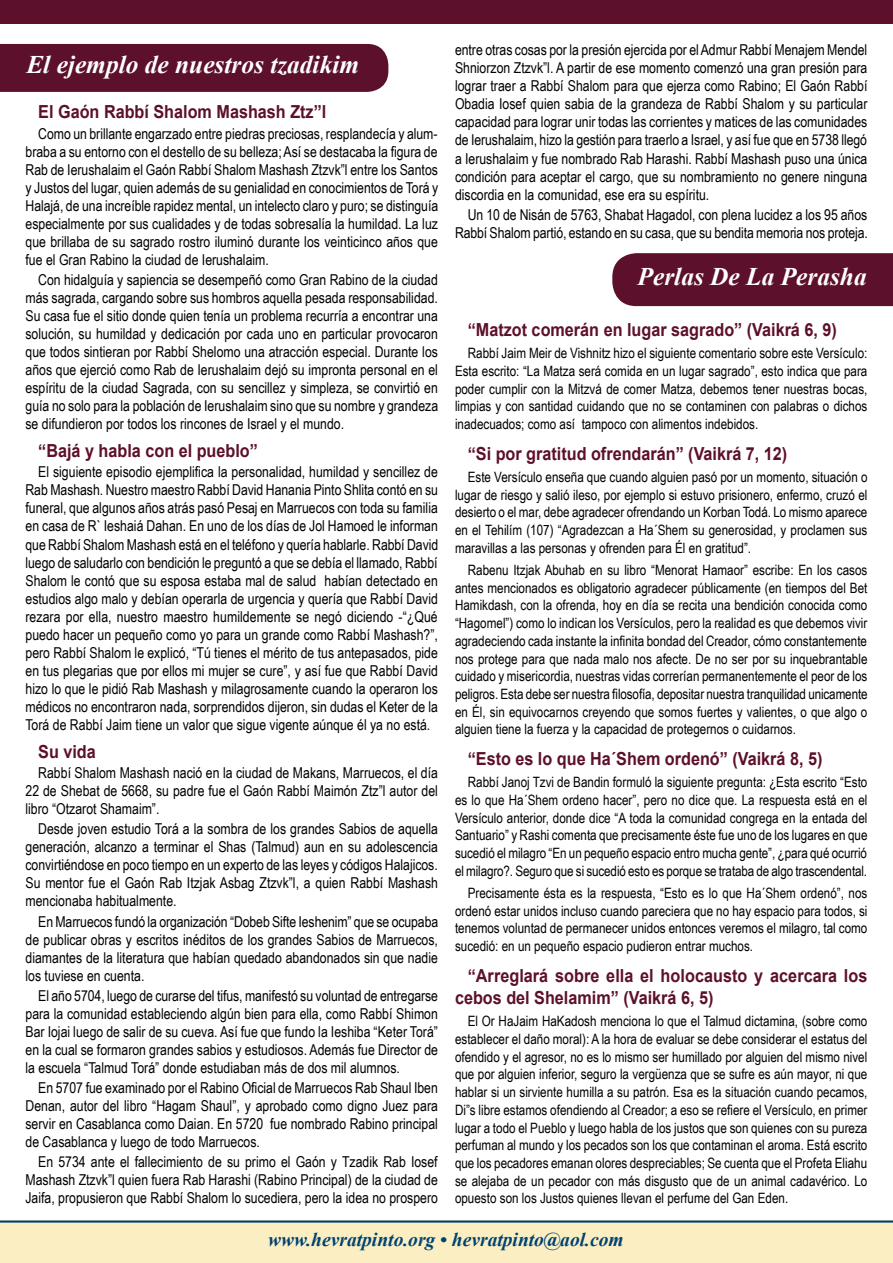
<style>
.page{position:relative;width:893px;height:1263px;background:#fff}
.page>*{position:absolute;margin:0;border:0;box-sizing:border-box;transform-origin:0 0}
.t1{font:italic 700 25.35px "Times New Roman";color:#fff}
.t2{font:italic 700 19.5px "Times New Roman";color:#004271}
.t3{font:700 18px/22.2px "Arial";color:#5d102b;scale:.9 1}
.t4{font:15px/18px "Arial Narrow";color:#000;text-align:justify}
.t5{font:14.25px/17.7px "Arial Narrow";color:#000;text-align:justify}
</style>
<div class="page">
<div style="left:0;top:0;width:893px;height:24px;background:#5d102b"></div>
<div style="left:0;top:1220px;width:893px;height:43px;background:#fbeec2"></div>
<hr style="left:0;top:1220px;width:893px;height:2px;background:#004271">
<div style="left:0;top:44px;width:388px;height:48px;background:#5d102b"></div>
<div style="left:612px;top:253px;width:281px;height:53px;background:#5d102b"></div>
<h1 class="t1" style="left:26px;top:47px;width:334px">El ejemplo de nuestros tzadikim</h1>
<p class="t3" style="left:38px;top:101px;width:322px">El Gaón Rabbí Shalom Mashash Ztz”l</p>
<p class="t4" style="left:26px;top:124px;width:414px;text-indent:13px">Como un brillante engarzado entre piedras preciosas, resplandecía y alum&shy;braba a su entorno con el destello de su belleza; Así se destacaba la figura de Rab de Ierushalaim el Gaón Rabbí Shalom Mashash Ztzvk”l entre los Santos y Justos del lugar, quien además de su genialidad en conocimientos de Torá y Halajá, de una increíble rapidez mental, un intelecto claro y puro; se distinguía especialmente por sus cualidades y de todas sobresalía la humildad. La luz que brillaba de su sagrado rostro iluminó durante los veinticinco años que fue el Gran Rabino la ciudad de Ierushalaim.</p>
<p class="t4" style="left:26px;top:270px;width:414px;text-indent:13px">Con hidalguía y sapiencia se desempeñó como Gran Rabino de la ciudad más sagrada, cargando sobre sus hombros aquella pesada responsabilidad.<br>Su casa fue el sitio donde quien tenía un problema recurría a encontrar una solución, su humildad y dedicación por cada uno en particular provocaron que todos sintieran por Rabbí Shelomo una atracción especial. Durante los años que ejerció como Rab de Ierushalaim dejó su impronta personal en el espíritu de la ciudad Sagrada, con su sencillez y simpleza, se convirtió en guía no solo para la población de Ierushalaim sino que su nombre y grandeza se difundieron por todos los rincones de Israel y el mundo.</p>
<p class="t3" style="left:38px;top:440px;width:246px">“Bajá y habla con el pueblo”</p>
<p class="t4" style="left:26px;top:462px;width:414px;text-indent:13px">El siguiente episodio ejemplifica la personalidad, humildad y sencillez de Rab Mashash. Nuestro maestro Rabbí David Hanania Pinto Shlita contó en su funeral, que algunos años atrás pasó Pesaj en Marruecos con toda su familia en casa de R` Ieshaiá Dahan. En uno de los días de Jol Hamoed le informan que Rabbí Shalom Mashash está en el teléfono y quería hablarle. Rabbí David luego de saludarlo con bendición le preguntó a que se debía el llamado, Rabbí Shalom le contó que su esposa estaba mal de salud habían detectado en estudios algo malo y debían operarla de urgencia y quería que Rabbí David rezara por ella, nuestro maestro humildemente se negó diciendo -“¿Qué puedo hacer un pequeño como yo para un grande como Rabbí Mashash?”, pero Rabbí Shalom le explicó, “Tú tienes el mérito de tus antepasados, pide en tus plegarias que por ellos mi mujer se cure”, y así fue que Rabbí David hizo lo que le pidió Rab Mashash y milagrosamente cuando la operaron los médicos no encontraron nada, sorprendidos dijeron, sin dudas el Keter de la Torá de Rabbí Jaim tiene un valor que sigue vigente aúnque él ya no está.</p>
<p class="t3" style="left:38px;top:741px;width:66px">Su vida</p>
<p class="t4" style="left:26px;top:763px;width:414px;text-indent:13px">Rabbí Shalom Mashash nació en la ciudad de Makans, Marruecos, el día 22 de Shebat de 5668, su padre fue el Gaón Rabbí Maimón Ztz”l autor del libro “Otzarot Shamaim”.</p>
<p class="t4" style="left:26px;top:819px;width:414px;text-indent:13px">Desde joven estudio Torá a la sombra de los grandes Sabios de aquella generación, alcanzo a terminar el Shas (Talmud) aun en su adolescencia convirtiéndose en poco tiempo en un experto de las leyes y códigos Halajicos.<br>Su mentor fue el Gaón Rab Itzjak Asbag Ztzvk”l, a quien Rabbí Mashash mencionaba habitualmente.</p>
<p class="t4" style="left:26px;top:912px;width:414px;text-indent:13px">En Marruecos fundó la organización “Dobeb Sifte Ieshenim” que se ocupaba de publicar obras y escritos inéditos de los grandes Sabios de Marruecos, diamantes de la literatura que habían quedado abandonados sin que nadie los tuviese en cuenta.</p>
<p class="t4" style="left:26px;top:986px;width:414px;text-indent:13px">El año 5704, luego de curarse del tifus, manifestó su voluntad de entregarse para la comunidad estableciendo algún bien para ella, como Rabbí Shimon Bar Iojai luego de salir de su cueva. Así fue que fundo la Ieshiba “Keter Torá” en la cual se formaron grandes sabios y estudiosos. Además fue Director de la escuela “Talmud Torá” donde estudiaban más de dos mil alumnos.</p>
<p class="t4" style="left:26px;top:1078px;width:414px;text-indent:13px">En 5707 fue examinado por el Rabino Oficial de Marruecos Rab Shaul Iben Denan, autor del libro “Hagam Shaul”, y aprobado como digno Juez para servir en Casablanca como Daian. En 5720 fue nombrado Rabino principal de Casablanca y luego de todo Marruecos.</p>
<p class="t4" style="left:26px;top:1152px;width:414px;text-indent:13px">En 5734 ante el fallecimiento de su primo el Gaón y Tzadik Rab Iosef Mashash Ztzvk”l quien fuera Rab Harashi (Rabino Principal) de la ciudad de Jaifa, propusieron que Rabbí Shalom lo sucediera, pero la idea no prospero</p>
<p class="t4" style="left:455px;top:40px;width:414px">entre otras cosas por la presión ejercida por el Admur Rabbí Menajem Mendel Shniorzon Ztzvk”l. A partir de ese momento comenzó una gran presión para lograr traer a Rabbí Shalom para que ejerza como Rabino; El Gaón Rabbí Obadia Iosef quien sabia de la grandeza de Rabbí Shalom y su particular capacidad para lograr unir todas las corrientes y matices de las comunidades de Ierushalaim, hizo la gestión para traerlo a Israel, y así fue que en 5738 llegó a Ierushalaim y fue nombrado Rab Harashi. Rabbí Mashash puso una única condición para aceptar el cargo, que su nombramiento no genere ninguna discordia en la comunidad, ese era su espíritu.</p>
<p class="t4" style="left:455px;top:205px;width:414px;text-align:right">Un 10 de Nisán de 5763, Shabat Hagadol, con plena lucidez a los 95 años<br>Rabbí Shalom partió, estando en su casa, que su bendita memoria nos proteja.</p>
<h1 class="t1" style="left:638px;top:259px;width:231px">Perlas De La Perasha</h1>
<p class="t3" style="left:468px;top:319px;width:412px">“Matzot comerán en lugar sagrado” (Vaikrá 6, 9)</p>
<p class="t5" style="left:455px;top:344px;width:414px;text-indent:13px">Rabbí Jaim Meir de Vishnitz hizo el siguiente comentario sobre este Versículo:<br>Esta escrito: “La Matza será comida en un lugar sagrado”, esto indica que para poder cumplir con la Mitzvá de comer Matza, debemos tener nuestras bocas, limpias y con santidad cuidando que no se contaminen con palabras o dichos inadecuados; como así tampoco con alimentos indebidos.</p>
<p class="t3" style="left:468px;top:443px;width:357px">“Si por gratitud ofrendarán” (Vaikrá 7, 12)</p>
<p class="t5" style="left:455px;top:468px;width:414px;text-indent:13px">Este Versículo enseña que cuando alguien pasó por un momento, situación o lugar de riesgo y salió ileso, por ejemplo si estuvo prisionero, enfermo, cruzó el desierto o el mar, debe agradecer ofrendando un Korban Todá. Lo mismo aparece en el Tehilím (107) “Agradezcan a Ha´Shem su generosidad, y proclamen sus maravillas a las personas y ofrenden para Él en gratitud”.</p>
<p class="t5" style="left:455px;top:560px;width:414px;text-indent:13px">Rabenu Itzjak Abuhab en su libro “Menorat Hamaor” escribe: En los casos antes mencionados es obligatorio agradecer públicamente (en tiempos del Bet Hamikdash, con la ofrenda, hoy en día se recita una bendición conocida como “Hagomel”) como lo indican los Versículos, pero la realidad es que debemos vivir agradeciendo cada instante la infinita bondad del Creador, cómo constantemente nos protege para que nada malo nos afecte. De no ser por su inquebrantable cuidado y misericordia, nuestras vidas correrían permanentemente el peor de los peligros. Esta debe ser nuestra filosofía, depositar nuestra tranquilidad unicamente en Él, sin equivocarnos creyendo que somos fuertes y valientes, o que algo o alguien tiene la fuerza y la capacidad de protegernos o cuidarnos.</p>
<p class="t3" style="left:468px;top:748px;width:396px">“Esto es lo que Ha´Shem ordenó” (Vaikrá 8, 5)</p>
<p class="t5" style="left:455px;top:773px;width:414px;text-indent:13px">Rabbí Janoj Tzvi de Bandin formuló la siguiente pregunta: ¿Esta escrito “Esto es lo que Ha´Shem ordeno hacer”, pero no dice que. La respuesta está en el Versículo anterior, donde dice “A toda la comunidad congrega en la entada del Santuario” y Rashi comenta que precisamente éste fue uno de los lugares en que sucedió el milagro “En un pequeño espacio entro mucha gente”, ¿para qué ocurrió el milagro?. Seguro que si sucedió esto es porque se trataba de algo trascendental.</p>
<p class="t5" style="left:455px;top:883px;width:414px;text-indent:13px">Precisamente ésta es la respuesta, “Esto es lo que Ha´Shem ordenó”, nos ordenó estar unidos incluso cuando pareciera que no hay espacio para todos, si tenemos voluntad de permanecer unidos entonces veremos el milagro, tal como sucedió: en un pequeño espacio pudieron entrar muchos.</p>
<p class="t3" style="left:455px;top:965px;width:460px;text-indent:13px">“Arreglará sobre ella el holocausto y acercara los cebos del Shelamim” (Vaikrá 6, 5)</p>
<p class="t5" style="left:455px;top:1012px;width:414px;text-indent:13px">El Or HaJaim HaKadosh menciona lo que el Talmud dictamina, (sobre como establecer el daño moral): A la hora de evaluar se debe considerar el estatus del ofendido y el agresor, no es lo mismo ser humillado por alguien del mismo nivel que por alguien inferior, seguro la vergüenza que se sufre es aún mayor, ni que hablar si un sirviente humilla a su patrón. Esa es la situación cuando pecamos, Di”s libre estamos ofendiendo al Creador; a eso se refiere el Versículo, en primer lugar a todo el Pueblo y luego habla de los justos que son quienes con su pureza perfuman al mundo y los pecados son los que contaminan el aroma. Está escrito que los pecadores emanan olores despreciables; Se cuenta que el Profeta Eliahu se alejaba de un pecador con más disgusto que de un animal cadavérico. Lo opuesto son los Justos quienes llevan el perfume del Gan Eden.</p>
<h2 class="t2" style="left:268px;top:1225px;width:357px">www.hevratpinto.org • hevratpinto@aol.com</h2>
</div>
